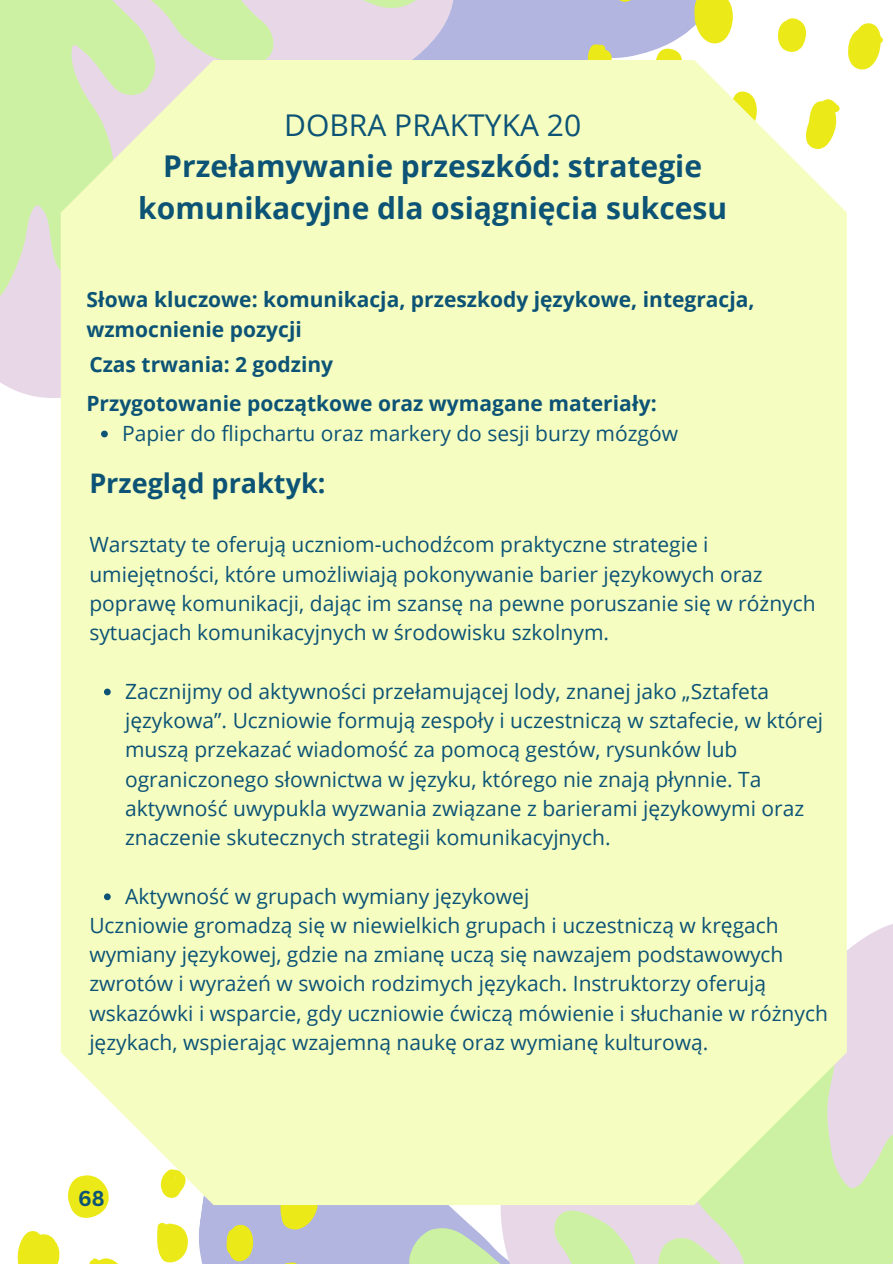
<style>
.page{position:relative;width:893px;height:1264px;background:#fff}
.page>*{position:absolute;margin:0;border:0;box-sizing:border-box;transform-origin:0 0}
.t1{font:700 30px/41.7px "Open Sans";color:#0c5376;text-align:center}
.t2{font:700 27px "Open Sans";color:#0c5376}
.t3{font:21px/29.2px "Open Sans";color:#0c5376}
.t4{font:700 21px/29.2px "Open Sans";color:#0c5376}
.t5{font:700 21px "Canva Sans";color:#0c5376}
.s1{font-weight:400}
</style>
<div class="page">
<svg style="left:846px;top:884px;width:46px;height:74px"></svg>
<svg style="left:804px;top:958px;width:88px;height:305px;background:#dce2ca"></svg>
<div style="left:479px;top:0;width:108px;height:60px;background:#b1b5df"></div>
<svg style="left:360px;top:1204px;width:444px;height:59px;background:#d3deca"></svg>
<svg style="left:263px;top:0;width:216px;height:60px;background:#dcd2e2"></svg>
<svg style="left:0;top:0;width:263px;height:352px;background:#d3eab5"></svg>
<svg style="left:17px;top:1204px;width:314px;height:59px"></svg>
<svg style="left:587px;top:0;width:296px;height:70px"></svg>
<div style="left:61px;top:60px;width:785px;height:1144px;background:#f6fdc1"></div>
<svg style="left:101px;top:430px;width:7px;height:7px"></svg>
<svg style="left:104px;top:688px;width:7px;height:7px"></svg>
<svg style="left:104px;top:893px;width:7px;height:7px"></svg>
<p class="t1" style="left:138px;top:103px;width:590px"><span class="s1">DOBRA PRAKTYKA 20<br></span>Przełamywanie przeszkód: strategie komunikacyjne dla osiągnięcia sukcesu</p>
<p class="t4" style="left:86px;top:285px;width:669px">Słowa kluczowe: komunikacja, przeszkody językowe, integracja, wzmocnienie pozycji</p>
<p class="t4" style="left:89px;top:349px;width:245px">Czas trwania: 2 godziny</p>
<p class="t4" style="left:86px;top:389px;width:571px">Przygotowanie początkowe oraz wymagane materiały:</p>
<p class="t3" style="left:122px;top:418px;width:557px">Papier do flipchartu oraz markery do sesji burzy mózgów</p>
<h1 class="t2" style="left:89px;top:464px;width:238px">Przegląd praktyk:</h1>
<h3 class="t3" style="left:89px;top:529px;width:727px">Warsztaty te oferują uczniom-uchodźcom praktyczne strategie i umiejętności, które umożliwiają pokonywanie barier językowych oraz poprawę komunikacji, dając im szansę na pewne poruszanie się w różnych sytuacjach komunikacyjnych w środowisku szkolnym.</h3>
<h3 class="t3" style="left:125px;top:676px;width:699px">Zacznijmy od aktywności przełamującej lody, znanej jako „Sztafeta językowa”. Uczniowie formują zespoły i uczestniczą w sztafecie, w której muszą przekazać wiadomość za pomocą gestów, rysunków lub ograniczonego słownictwa w języku, którego nie znają płynnie. Ta aktywność uwypukla wyzwania związane z barierami językowymi oraz znaczenie skutecznych strategii komunikacyjnych.</h3>
<h3 class="t3" style="left:125px;top:880px;width:406px">Aktywność w grupach wymiany językowej</h3>
<p class="t3" style="left:89px;top:910px;width:740px">Uczniowie gromadzą się w niewielkich grupach i uczestniczą w kręgach wymiany językowej, gdzie na zmianę uczą się nawzajem podstawowych zwrotów i wyrażeń w swoich rodzimych językach. Instruktorzy oferują wskazówki i wsparcie, gdy uczniowie ćwiczą mówienie i słuchanie w różnych językach, wspierając wzajemną naukę oraz wymianę kulturową.</p>
<p class="t5" style="left:78px;top:1183px;width:28px">68</p>
</div>
